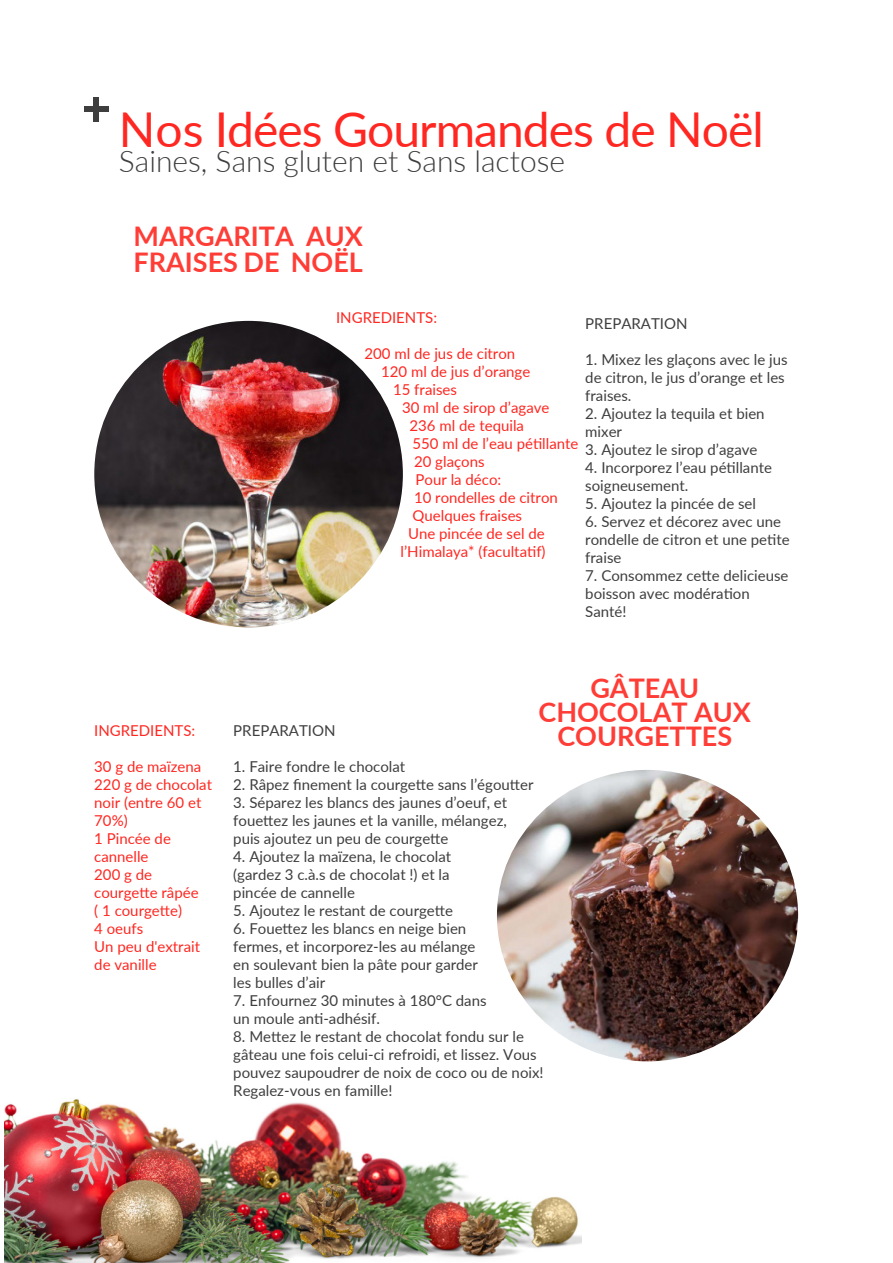
<style>
.page{position:relative;width:893px;height:1263px;background:#fff}
.page>*{position:absolute;margin:0;border:0;box-sizing:border-box;transform-origin:0 0}
.t1{font:48px "Lato";letter-spacing:-.02em;color:#ff2721}
.Normal_left{font:300 30px "Lato";color:#3e3e3f}
.Normal_left-2{font:700 27px/24px "Lato";color:#ff3d37}
.Dropcap{font:15px/18px "Lato";color:#3e3e3f}
.Dropcap-2{font:15px/18px "Lato";color:#ff2721}
</style>
<div class="page">
<img style="left:4px;top:1099px;width:578px;height:164px">
<div style="left:94px;top:97px;width:5px;height:25px;background:#3e3e3f"></div>
<div style="left:84px;top:107px;width:24px;height:5px;background:#3e3e3f"></div>
<img style="left:94px;top:321px;width:309px;height:306px">
<img style="left:497px;top:770px;width:301px;height:291px">
<p class="t1" style="left:119px;top:95px;width:646px">Nos Idées Gourmandes de Noël</p>
<p class="Normal_left" style="left:119px;top:141px;width:448px">Saines, Sans gluten et Sans lactose</p>
<p class="Normal_left-2" style="left:133px;top:222px;width:231px;line-height:25.5px">MARGARITA AUX<br>FRAISES DE NOËL</p>
<p class="Dropcap-2" style="left:336px;top:308px;width:103px">INGREDIENTS:</p>
<p class="Dropcap-2" style="left:365px;top:344px;width:152px">200 ml de jus de citron</p>
<p class="Dropcap-2" style="left:381px;top:362px;width:151px">120 ml de jus d’orange</p>
<p class="Dropcap-2" style="left:393px;top:380px;width:65px">15 fraises</p>
<p class="Dropcap-2" style="left:402px;top:398px;width:149px">30 ml de sirop d’agave</p>
<p class="Dropcap-2" style="left:410px;top:416px;width:116px">236 ml de tequila</p>
<p class="Dropcap-2" style="left:413px;top:434px;width:167px">550 ml de l’eau pétillante</p>
<p class="Dropcap-2" style="left:414px;top:452px;width:72px">20 glaçons</p>
<p class="Dropcap-2" style="left:416px;top:470px;width:87px">Pour la déco:</p>
<p class="Dropcap-2" style="left:414px;top:488px;width:145px">10 rondelles de citron</p>
<p class="Dropcap-2" style="left:413px;top:506px;width:111px">Quelques fraises</p>
<p class="Dropcap-2" style="left:401px;top:524px;width:147px;text-align:center">Une pincée de sel de l’Himalaya* (facultatif)</p>
<p class="Dropcap" style="left:585px;top:314px;width:104px">PREPARATION</p>
<p class="Dropcap" style="left:585px;top:350px;width:204px">1. Mixez les glaçons avec le jus de citron, le jus d’orange et les fraises.</p>
<p class="Dropcap" style="left:585px;top:404px;width:181px">2. Ajoutez la tequila et bien mixer</p>
<p class="Dropcap" style="left:585px;top:440px;width:174px">3. Ajoutez le sirop d’agave</p>
<p class="Dropcap" style="left:585px;top:458px;width:188px">4. Incorporez l’eau pétillante soigneusement.</p>
<p class="Dropcap" style="left:585px;top:494px;width:172px">5. Ajoutez la pincée de sel</p>
<p class="Dropcap" style="left:585px;top:512px;width:206px">6. Servez et décorez avec une rondelle de citron et une petite fraise</p>
<p class="Dropcap" style="left:585px;top:566px;width:205px">7. Consommez cette delicieuse boisson avec modération</p>
<p class="Dropcap" style="left:585px;top:602px;width:43px">Santé!</p>
<p class="Dropcap-2" style="left:94px;top:721px;width:103px">INGREDIENTS:</p>
<p class="Dropcap-2" style="left:94px;top:757px;width:108px">30 g de maïzena</p>
<p class="Dropcap-2" style="left:94px;top:775px;width:119px">220 g de chocolat noir (entre 60 et<br>70%)</p>
<p class="Dropcap-2" style="left:94px;top:829px;width:78px">1 Pincée de cannelle</p>
<p class="Dropcap-2" style="left:94px;top:865px;width:106px">200 g de courgette râpée</p>
<p class="Dropcap-2" style="left:94px;top:901px;width:89px">( 1 courgette)</p>
<p class="Dropcap-2" style="left:94px;top:919px;width:51px">4 oeufs</p>
<p class="Dropcap-2" style="left:94px;top:937px;width:107px">Un peu d'extrait de vanille</p>
<p class="Normal_left-2" style="left:538px;top:675px;width:214px;text-align:center">GÂTEAU<br>CHOCOLAT AUX<br>COURGETTES</p>
<p class="Dropcap" style="left:233px;top:720px;width:104px">PREPARATION</p>
<p class="Dropcap" style="left:233px;top:756px;width:173px">1. Faire fondre le chocolat</p>
<p class="Dropcap" style="left:233px;top:774px;width:302px">2. Râpez finement la courgette sans l’égoutter</p>
<p class="Dropcap" style="left:233px;top:792px;width:275px;text-align:justify">3. Séparez les blancs des jaunes d’oeuf, et fouettez les jaunes et la vanille, mélangez, puis ajoutez un peu de courgette</p>
<p class="Dropcap" style="left:233px;top:846px;width:219px;text-align:justify">4. Ajoutez la maïzena, le chocolat (gardez 3 c.à.s de chocolat !) et la pincée de cannelle</p>
<p class="Dropcap" style="left:233px;top:900px;width:221px">5. Ajoutez le restant de courgette</p>
<p class="Dropcap" style="left:233px;top:918px;width:246px">6. Fouettez les blancs en neige bien fermes, et incorporez-les au mélange en soulevant bien la pâte pour garder les bulles d’air</p>
<p class="Dropcap" style="left:233px;top:990px;width:255px">7. Enfournez 30 minutes à 180°C dans un moule anti-adhésif.</p>
<p class="Dropcap" style="left:233px;top:1026px;width:312px">8. Mettez le restant de chocolat fondu sur le gâteau une fois celui-ci refroidi, et lissez. Vous pouvez saupoudrer de noix de coco ou de noix!<br>Regalez-vous en famille!</p>
</div>
